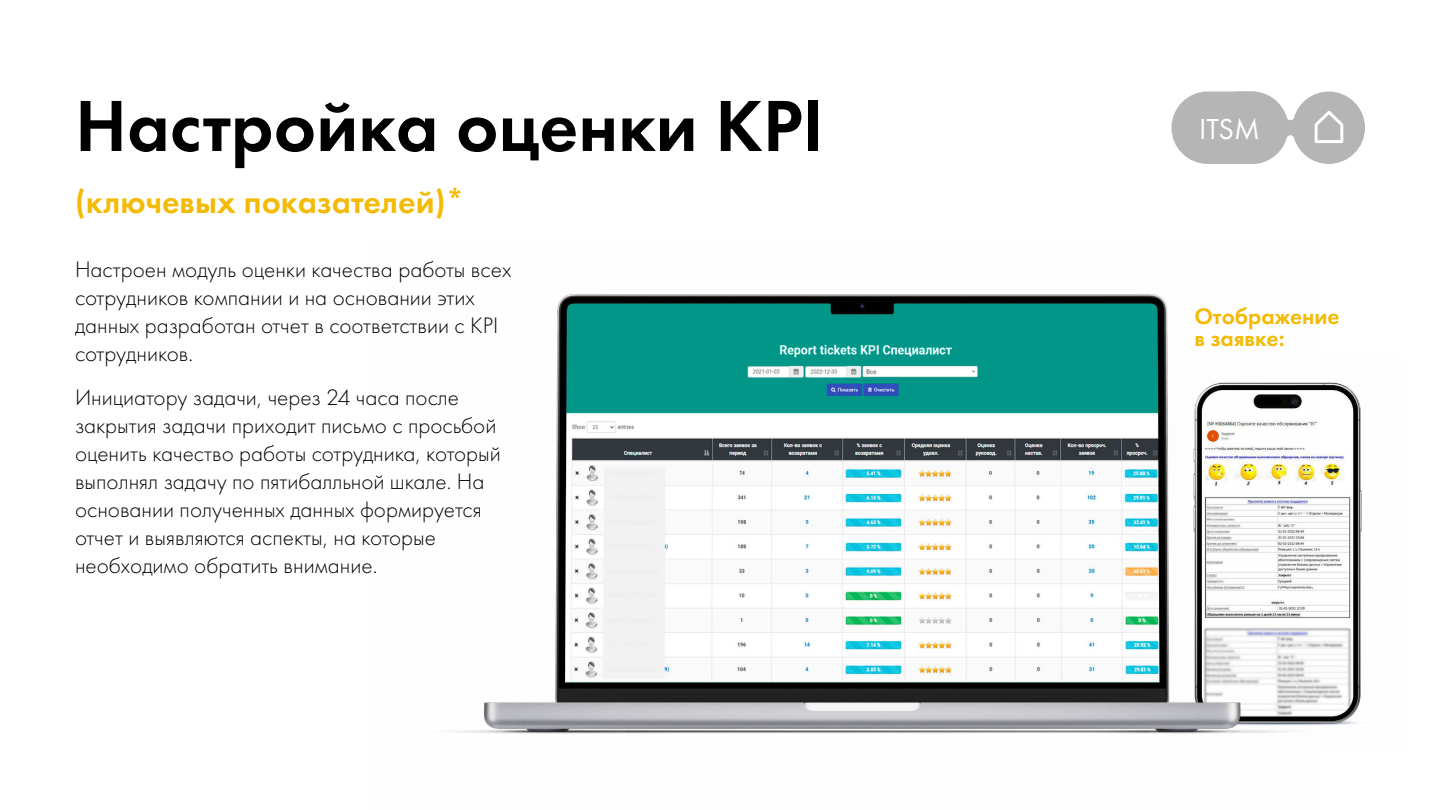
<style>
.page{position:relative;width:1440px;height:810px;background:#fff}
.page>*{position:absolute;margin:0;border:0;box-sizing:border-box;transform-origin:0 0}
.t1{font:600 75px "Futura PT";color:#000}
.t2{font:600 33.75px "Futura PT";color:#f3bb05}
.t3{font:30px "Futura PT";color:#fff}
.t4{font:300 23.25px/27.9px "Futura PT";color:#020203}
.t5{font:600 23.25px/22.5px "Futura PT";color:#f3bb05}
</style>
<div class="page">
<img style="left:1317px;top:382px;width:45px;height:343px">
<img style="left:451px;top:294px;width:866px;height:440px">
<div style="left:1171px;top:92px;width:117px;height:72px;background:#b5b5b5;border-radius:36px"></div>
<svg style="left:1204px;top:92px;width:161px;height:72px"></svg>
<h1 class="t1" style="left:75px;top:79px;width:751px">Настройка оценки KPI</h1>
<h2 class="t2" style="left:75px;top:181px;width:391px">(ключевых показателей)*</h2>
<p class="t4" style="left:75px;top:256px;width:438px">Настроен модуль оценки качества работы всех сотрудников компании и на основании этих данных разработан отчет в соответствии с KPI сотрудников.</p>
<p class="t4" style="left:75px;top:384px;width:427px">Инициатору задачи, через 24 часа после закрытия задачи приходит письмо с просьбой оценить качество работы сотрудника, который выполнял задачу по пятибалльной шкале. На основании полученных данных формируется отчет и выявляются аспекты, на которые необходимо обратить внимание.</p>
<p class="t3" style="left:1199px;top:111px;width:62px">ITSM</p>
<p class="t5" style="left:1194px;top:304px;width:147px">Отображение в заявке:</p>
</div>
